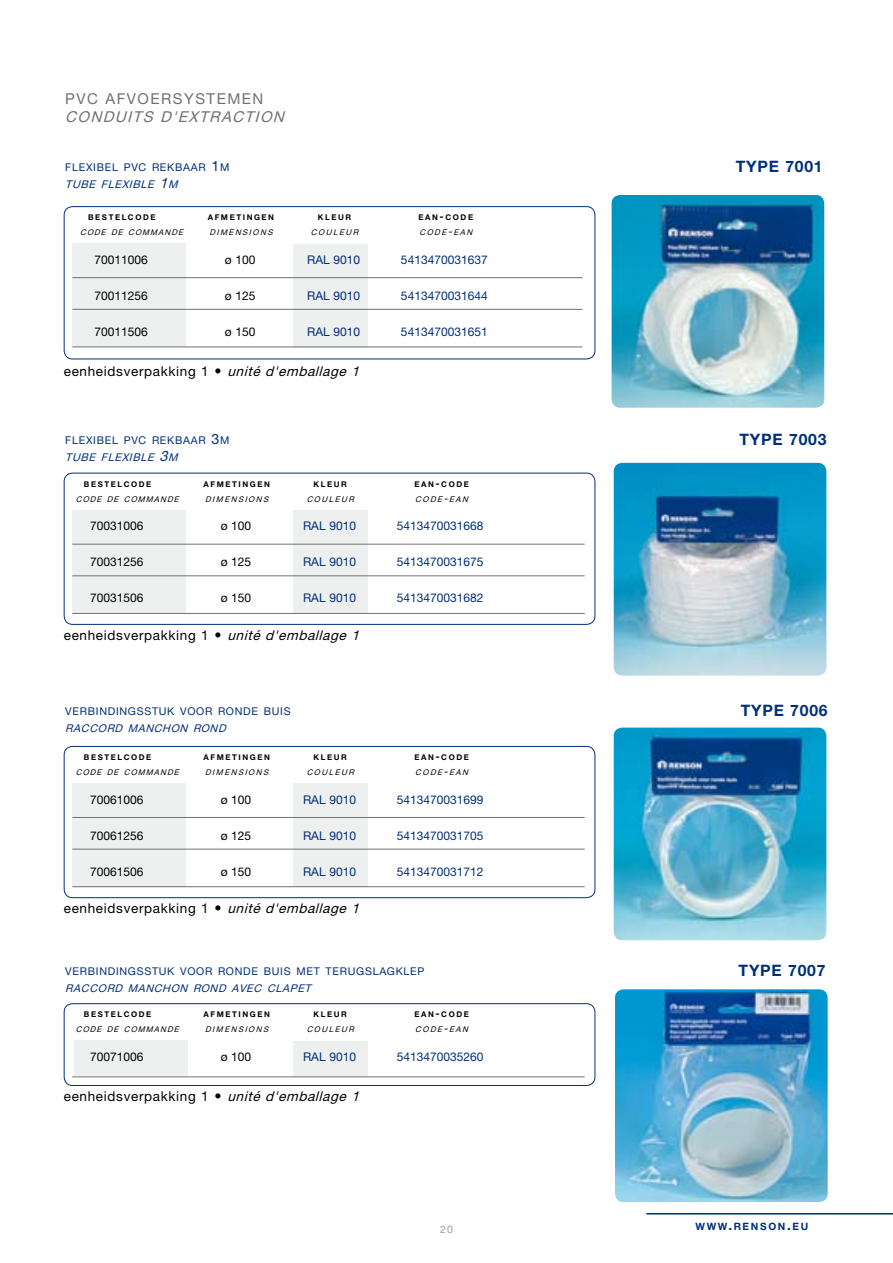
<style>
.page{position:relative;width:893px;height:1263px;background:#fff}
.page>*{position:absolute;margin:0;border:0;box-sizing:border-box;transform-origin:0 0}
.t1{font:700 15.75px "Helvetica Neue LT Std";letter-spacing:.05em;color:#002f79}
.t2{font:italic 15px "Helvetica Neue LT Std";color:#707172}
.t3{font:15px "Helvetica Neue LT Std";letter-spacing:.1em;color:#707172}
.t4{font:13.5px "Helvetica Neue LT Std";letter-spacing:.05em;color:#000}
.t5{font:12px "Helvetica Neue LT Std";color:#002f79}
.t6{font:12px "Helvetica Neue LT Std";color:#000}
.t7{font:10.65px/17.1px "Helvetica Neue LT Std";letter-spacing:.065em;color:#002f79}
.t8{font:italic 10.65px "Helvetica Neue LT Std";color:#002f79}
.t9{font:10.5px "Helvetica Neue LT Std";color:#9c9e9f}
.t10{font:700 10.2px "Helvetica Neue LT Std";letter-spacing:.165em;color:#002f79}
.t11{font:italic 7.8px "Helvetica Neue LT Std";color:#000}
.t12{font:700 7.8px "Helvetica Neue LT Std";letter-spacing:.2em;color:#000}
.s1{font-size:14.25px}
.s2{font-style:italic}
.s3{font-style:italic;font-size:14.25px}
.s4{font-size:10.5px}
.s5{color:#002f79}
.s6{font-size:13.5px}
</style>
<div class="page">
<hr style="left:646px;top:1213px;width:247px;height:1px;background:#002f79">
<div style="left:64px;top:206px;width:531px;height:153px;border:1px solid #002f79;border-radius:9px"></div>
<div style="left:293px;top:244px;width:75px;height:103px;background:#eeefef"></div>
<div style="left:72px;top:244px;width:114px;height:103px;background:#eeefef"></div>
<hr style="left:72px;top:277px;width:510px;height:1px;background:#707172">
<hr style="left:72px;top:309px;width:510px;height:1px;background:#707172">
<hr style="left:72px;top:347px;width:511px;height:1px;background:#707172">
<div style="left:64px;top:473px;width:531px;height:152px;border:1px solid #002f79;border-radius:9px"></div>
<div style="left:293px;top:510px;width:75px;height:104px;background:#eeefef"></div>
<div style="left:72px;top:510px;width:114px;height:103px;background:#eeefef"></div>
<hr style="left:72px;top:544px;width:513px;height:1px;background:#707172">
<hr style="left:72px;top:575px;width:513px;height:1px;background:#707172">
<hr style="left:72px;top:613px;width:513px;height:1px;background:#707172">
<div style="left:64px;top:746px;width:531px;height:152px;border:1px solid #002f79;border-radius:9px"></div>
<div style="left:293px;top:784px;width:75px;height:103px;background:#eeefef"></div>
<div style="left:72px;top:783px;width:114px;height:104px;background:#eeefef"></div>
<hr style="left:72px;top:817px;width:513px;height:1px;background:#707172">
<hr style="left:72px;top:849px;width:513px;height:1px;background:#707172">
<hr style="left:72px;top:886px;width:513px;height:1px;background:#707172">
<div style="left:64px;top:1003px;width:531px;height:83px;border:1px solid #002f79;border-radius:9px"></div>
<div style="left:293px;top:1041px;width:75px;height:35px;background:#eeefef"></div>
<div style="left:74px;top:1041px;width:114px;height:35px;background:#eeefef"></div>
<hr style="left:72px;top:1076px;width:513px;height:1px;background:#707172">
<img style="left:614px;top:728px;width:212px;height:212px">
<img style="left:615px;top:989px;width:213px;height:213px">
<img style="left:612px;top:195px;width:212px;height:213px">
<img style="left:614px;top:463px;width:212px;height:212px">
<p class="t3" style="left:65px;top:89px;width:85px">PVC AFVOERS</p>
<p class="t3" style="left:184px;top:89px;width:24px">YSTEMEN</p>
<p class="t2" style="left:65px;top:107px;width:225px">conduits d'extraction</p>
<p class="t7" style="left:65px;top:159px;width:166px">FLEXIBEL PVC REKBAAR <span class="s1">1</span>M<br><span class="s2">TUBE FLEXIBLE</span> <span class="s3">1</span><span class="s2">M</span></p>
<p class="t12" style="left:88px;top:213px;width:69px">BESTELCODE</p>
<p class="t12" style="left:208px;top:213px;width:68px">AFMETINGEN</p>
<p class="t12" style="left:318px;top:213px;width:35px">KLEUR</p>
<p class="t12" style="left:419px;top:213px;width:56px">EAN<span class="s4">-</span>CODE</p>
<p class="t11" style="left:80px;top:228px;width:107px">CODE DE COMMANDE</p>
<p class="t11" style="left:209px;top:228px;width:67px">DIMENSIONS</p>
<p class="t11" style="left:311px;top:228px;width:51px">COULEUR</p>
<p class="t11" style="left:419px;top:228px;width:57px">CODE<span class="s4">-</span>EAN</p>
<p class="t6" style="left:94px;top:252px;width:55px">70011006</p>
<p class="t6" style="left:225px;top:252px;width:32px">ø 100</p>
<p class="t5" style="left:307px;top:252px;width:9px">RAL</p>
<p class="t5" style="left:334px;top:252px;width:28px">9010</p>
<p class="t5" style="left:401px;top:252px;width:88px">5413470031637</p>
<p class="t6" style="left:94px;top:288px;width:55px">70011256</p>
<p class="t6" style="left:225px;top:288px;width:32px">ø 125</p>
<p class="t5" style="left:307px;top:288px;width:9px">RAL</p>
<p class="t5" style="left:334px;top:288px;width:28px">9010</p>
<p class="t5" style="left:401px;top:288px;width:88px">5413470031644</p>
<p class="t6" style="left:94px;top:324px;width:55px">70011506</p>
<p class="t6" style="left:225px;top:324px;width:51px">ø 150 <span class="s5">RAL</span></p>
<p class="t5" style="left:334px;top:324px;width:28px">9010</p>
<p class="t5" style="left:401px;top:324px;width:88px">5413470031651</p>
<p class="t4" style="left:64px;top:363px;width:301px">eenheidsverpakking 1 <span class="s1">•</span> <span class="s2">unité d'emballage 1</span></p>
<p class="t7" style="left:65px;top:432px;width:166px">FLEXIBEL PVC REKBAAR <span class="s1">3</span>M<br><span class="s2">TUBE FLEXIBLE</span> <span class="s3">3</span><span class="s2">M</span></p>
<p class="t12" style="left:84px;top:479px;width:69px">BESTELCODE</p>
<p class="t12" style="left:204px;top:479px;width:68px">AFMETINGEN</p>
<p class="t12" style="left:314px;top:479px;width:35px">KLEUR</p>
<p class="t12" style="left:414px;top:479px;width:56px">EAN<span class="s4">-</span>CODE</p>
<p class="t11" style="left:76px;top:494px;width:107px">CODE DE COMMANDE</p>
<p class="t11" style="left:205px;top:494px;width:67px">DIMENSIONS</p>
<p class="t11" style="left:307px;top:494px;width:51px">COULEUR</p>
<p class="t11" style="left:415px;top:494px;width:57px">CODE<span class="s4">-</span>EAN</p>
<p class="t6" style="left:90px;top:519px;width:55px">70031006</p>
<p class="t6" style="left:221px;top:519px;width:32px">ø 100</p>
<p class="t5" style="left:303px;top:519px;width:9px">RAL</p>
<p class="t5" style="left:329px;top:519px;width:28px">9010</p>
<p class="t5" style="left:397px;top:519px;width:88px">5413470031668</p>
<p class="t6" style="left:90px;top:555px;width:55px">70031256</p>
<p class="t6" style="left:221px;top:555px;width:32px">ø 125</p>
<p class="t5" style="left:303px;top:555px;width:9px">RAL</p>
<p class="t5" style="left:329px;top:555px;width:28px">9010</p>
<p class="t5" style="left:397px;top:555px;width:88px">5413470031675</p>
<p class="t6" style="left:90px;top:591px;width:55px">70031506</p>
<p class="t6" style="left:221px;top:591px;width:51px">ø 150 <span class="s5">RAL</span></p>
<p class="t5" style="left:329px;top:591px;width:28px">9010</p>
<p class="t5" style="left:397px;top:591px;width:88px">5413470031682</p>
<p class="t4" style="left:64px;top:627px;width:301px">eenheidsverpakking 1 <span class="s1">•</span> <span class="s2">unité d'emballage 1</span></p>
<p class="t7" style="left:65px;top:702px;width:227px">VERBINDINGSSTUK VOOR RONDE BUIS</p>
<p class="t8" style="left:65px;top:722px;width:165px">RACCORD MANCHON ROND</p>
<p class="t12" style="left:84px;top:752px;width:69px">BESTELCODE</p>
<p class="t12" style="left:204px;top:752px;width:68px">AFMETINGEN</p>
<p class="t12" style="left:314px;top:752px;width:35px">KLEUR</p>
<p class="t12" style="left:414px;top:752px;width:56px">EAN<span class="s4">-</span>CODE</p>
<p class="t11" style="left:76px;top:768px;width:107px">CODE DE COMMANDE</p>
<p class="t11" style="left:205px;top:768px;width:67px">DIMENSIONS</p>
<p class="t11" style="left:307px;top:768px;width:51px">COULEUR</p>
<p class="t11" style="left:415px;top:768px;width:57px">CODE<span class="s4">-</span>EAN</p>
<p class="t6" style="left:90px;top:792px;width:55px">70061006</p>
<p class="t6" style="left:221px;top:792px;width:32px">ø 100</p>
<p class="t5" style="left:303px;top:792px;width:9px">RAL</p>
<p class="t5" style="left:329px;top:792px;width:28px">9010</p>
<p class="t5" style="left:397px;top:792px;width:88px">5413470031699</p>
<p class="t6" style="left:90px;top:828px;width:55px">70061256</p>
<p class="t6" style="left:221px;top:828px;width:32px">ø 125</p>
<p class="t5" style="left:303px;top:828px;width:9px">RAL</p>
<p class="t5" style="left:329px;top:828px;width:28px">9010</p>
<p class="t5" style="left:397px;top:828px;width:88px">5413470031705</p>
<p class="t6" style="left:90px;top:864px;width:55px">70061506</p>
<p class="t6" style="left:221px;top:864px;width:51px">ø 150 <span class="s5">RAL</span></p>
<p class="t5" style="left:329px;top:864px;width:28px">9010</p>
<p class="t5" style="left:397px;top:864px;width:88px">5413470031712</p>
<p class="t4" style="left:64px;top:900px;width:301px">eenheidsverpakking 1 <span class="s1">•</span> <span class="s2">unité d'emballage 1</span></p>
<p class="t7" style="left:65px;top:963px;width:361px">VERBINDINGSSTUK VOOR RONDE BUIS MET TERUGSLAGKLEP</p>
<p class="t8" style="left:65px;top:982px;width:250px">RACCORD MANCHON ROND AVEC CLAPET</p>
<p class="t12" style="left:84px;top:1010px;width:69px">BESTELCODE</p>
<p class="t12" style="left:204px;top:1010px;width:68px">AFMETINGEN</p>
<p class="t12" style="left:314px;top:1010px;width:35px">KLEUR</p>
<p class="t12" style="left:414px;top:1010px;width:56px">EAN<span class="s4">-</span>CODE</p>
<p class="t11" style="left:76px;top:1025px;width:107px">CODE DE COMMANDE</p>
<p class="t11" style="left:205px;top:1025px;width:67px">DIMENSIONS</p>
<p class="t11" style="left:307px;top:1025px;width:51px">COULEUR</p>
<p class="t11" style="left:415px;top:1025px;width:57px">CODE<span class="s4">-</span>EAN</p>
<p class="t6" style="left:90px;top:1049px;width:55px">70071006</p>
<p class="t6" style="left:221px;top:1049px;width:32px">ø 100</p>
<p class="t5" style="left:303px;top:1049px;width:9px">RAL</p>
<p class="t5" style="left:329px;top:1049px;width:28px">9010</p>
<p class="t5" style="left:397px;top:1049px;width:88px">5413470035260</p>
<p class="t4" style="left:64px;top:1088px;width:301px">eenheidsverpakking 1 <span class="s1">•</span> <span class="s2">unité d'emballage 1</span></p>
<h1 class="t1" style="left:736px;top:157px;width:88px">TYPE 7001</h1>
<h1 class="t1" style="left:739px;top:430px;width:88px">TYPE 7003</h1>
<h1 class="t1" style="left:741px;top:700px;width:88px">TYPE 7006</h1>
<h1 class="t1" style="left:739px;top:961px;width:88px">TYPE 7007</h1>
<p class="t9" style="left:440px;top:1223px;width:14px">20</p>
<p class="t10" style="left:695px;top:1220px;width:114px">WWW<span class="s6">.</span>RENSON<span class="s6">.</span>EU</p>
</div>
